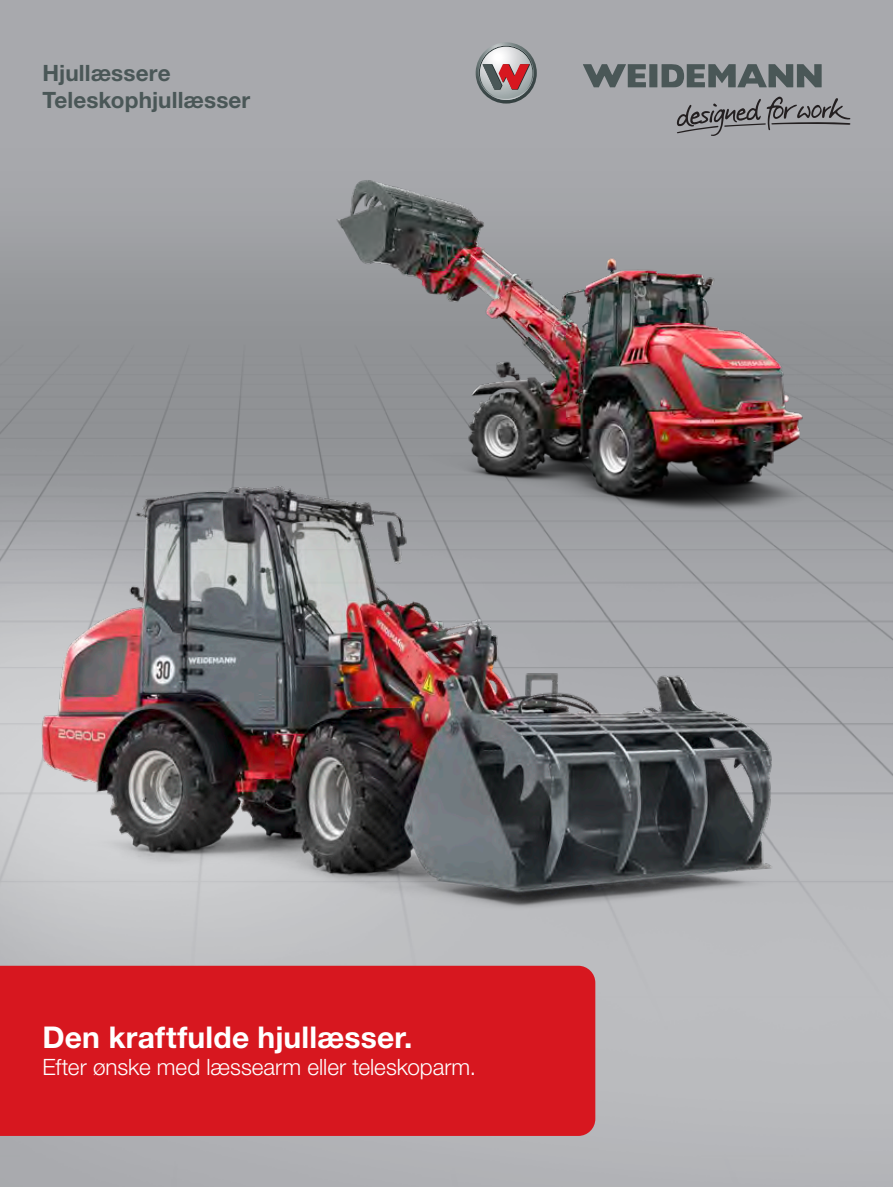
<style>
.page{position:relative;width:893px;height:1187px;background:#fff}
.page>*{position:absolute;margin:0;border:0;box-sizing:border-box;transform-origin:0 0}
.t1{font:700 30px "Helvetica Neue LTW1 G";letter-spacing:.005em;color:#fff}
.t2{font:300 22.5px "Helvetica Neue LTW1 G";color:#fff}
.t3{font:700 22.5px/27px "Helvetica Neue LTW1 G";letter-spacing:.005em;color:#4a5757}
</style>
<div class="page">
<img style="left:0;top:0;width:893px;height:1186px">
<div style="left:0;top:965px;width:595px;height:170px;background:#d7171f"></div>
<div style="left:649px;top:64px;width:8px;height:23px;background:#4a5757"></div>
<svg style="left:662px;top:64px;width:160px;height:23px"></svg>
<svg style="left:583px;top:64px;width:63px;height:23px"></svg>
<svg style="left:474px;top:42px;width:63px;height:62px"></svg>
<svg style="left:676px;top:97px;width:174px;height:39px"></svg>
<img style="left:291px;top:154px;width:528px;height:272px">
<img style="left:0;top:426px;width:893px;height:524px">
<p class="t3" style="left:43px;top:59px;width:209px">Hjullæssere<br>Teleskophjullæsser</p>
<h1 class="t1" style="left:43px;top:1018px;width:372px">Den kraftfulde hjullæsser.</h1>
<p class="t2" style="left:43px;top:1053px;width:435px">Efter ønske med læssearm eller teleskoparm.</p>
</div>
